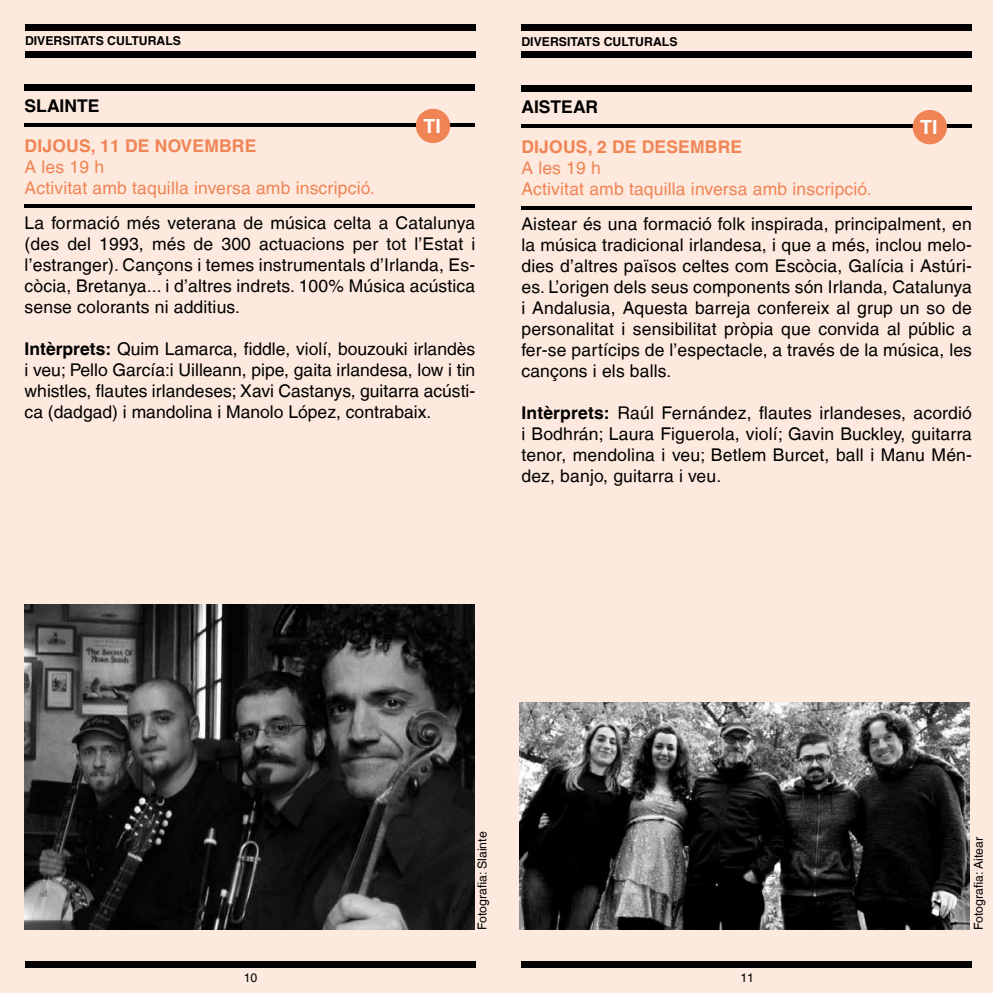
<style>
.page{position:relative;width:993px;height:993px;background:#fff}
.page>*{position:absolute;margin:0;border:0;box-sizing:border-box;transform-origin:0 0}
.t1{font:700 19.43px "Helvetica LT";color:#fff}
.t2{font:17.5px/21px "Helvetica LT";letter-spacing:.01em;color:#000;text-align:justify}
.t3{font:17.5px/21px "Helvetica LT";letter-spacing:.01em;color:#f08455}
.t4{font:700 17.5px "Helvetica LT";letter-spacing:.01em;color:#f08455}
.t5{font:700 17.5px "Helvetica LT";color:#000}
.t6{font:700 12.25px "Helvetica LT";color:#000}
.t7{font:12.25px "Helvetica LT";color:#000}
.s1{font-weight:700}
</style>
<div class="page">
<div style="left:0;top:0;width:992px;height:992px;background:#fde9dd"></div>
<div style="left:25px;top:25px;width:450px;height:6px;background:#000"></div>
<div style="left:521px;top:25px;width:450px;height:6px;background:#000"></div>
<div style="left:25px;top:52px;width:450px;height:6px;background:#000"></div>
<div style="left:521px;top:52px;width:450px;height:6px;background:#000"></div>
<div style="left:25px;top:960px;width:450px;height:6px;background:#000"></div>
<div style="left:521px;top:960px;width:450px;height:6px;background:#000"></div>
<div style="left:25px;top:84px;width:450px;height:6px;background:#000"></div>
<hr style="left:25px;top:124px;width:450px;height:3px;background:#000">
<svg style="left:414px;top:108px;width:37px;height:35px"></svg>
<hr style="left:25px;top:205px;width:450px;height:3px;background:#000">
<img style="left:25px;top:604px;width:450px;height:325px">
<div style="left:521px;top:86px;width:450px;height:6px;background:#000"></div>
<hr style="left:521px;top:125px;width:450px;height:3px;background:#000">
<svg style="left:910px;top:110px;width:38px;height:35px"></svg>
<hr style="left:521px;top:206px;width:450px;height:3px;background:#000">
<img style="left:519px;top:702px;width:450px;height:227px">
<p class="t6" style="left:25px;top:33px;width:157px">DIVERSITATS CULTURALS</p>
<p class="t6" style="left:521px;top:34px;width:157px">DIVERSITATS CULTURALS</p>
<p class="t5" style="left:25px;top:95px;width:76px">SLAINTE</p>
<p class="t5" style="left:521px;top:96px;width:78px">AISTEAR</p>
<p class="t1" style="left:423px;top:114px;width:19px">TI</p>
<p class="t1" style="left:919px;top:116px;width:19px">TI</p>
<p class="t4" style="left:25px;top:135px;width:233px">DIJOUS, 11 DE NOVEMBRE</p>
<p class="t3" style="left:25px;top:156px;width:351px">A les 19 h<br>Activitat amb taquilla inversa amb inscripció.</p>
<p class="t2" style="left:25px;top:212px;width:452px">La formació més veterana de música celta a Catalunya (des del 1993, més de 300 actuacions per tot l’Estat i l’estranger). Cançons i temes instrumentals d’Irlanda, Es&shy;còcia, Bretanya... i d’altres indrets. 100% Música acústica sense colorants ni additius.</p>
<p class="t2" style="left:25px;top:338px;width:452px"><span class="s1">Intèrprets:</span> Quim Lamarca, fiddle, violí, bouzouki irlandès i veu; Pello García:i Uilleann, pipe, gaita irlandesa, low i tin whistles, flautes irlandeses; Xavi Castanys, guitarra acústi&shy;ca (dadgad) i mandolina i Manolo López, contrabaix.</p>
<p class="t4" style="left:521px;top:136px;width:222px">DIJOUS, 2 DE DESEMBRE</p>
<p class="t3" style="left:521px;top:157px;width:351px">A les 19 h<br>Activitat amb taquilla inversa amb inscripció.</p>
<p class="t2" style="left:521px;top:213px;width:452px">Aistear és una formació folk inspirada, principalment, en la música tradicional irlandesa, i que a més, inclou melo&shy;dies d’altres països celtes com Escòcia, Galícia i Astúri&shy;es. L’origen dels seus components són Irlanda, Catalunya i Andalusia, Aquesta barreja confereix al grup un so de personalitat i sensibilitat pròpia que convida al públic a fer-se partícips de l’espectacle, a través de la música, les cançons i els balls.</p>
<p class="t2" style="left:521px;top:402px;width:452px"><span class="s1">Intèrprets:</span> Raúl Fernández, flautes irlandeses, acordió i Bodhrán; Laura Figuerola, violí; Gavin Buckley, guitarra tenor, mendolina i veu; Betlem Burcet, ball i Manu Mén&shy;dez, banjo, guitarra i veu.</p>
<p class="t7" style="left:475px;top:929px;width:100px;rotate:-90deg">Fotografia: Slainte</p>
<p class="t7" style="left:971px;top:929px;width:94px;rotate:-90deg">Fotografia: Aitear</p>
<p class="t7" style="left:244px;top:970px;width:15px">10</p>
<p class="t7" style="left:740px;top:970px;width:15px">11</p>
</div>
